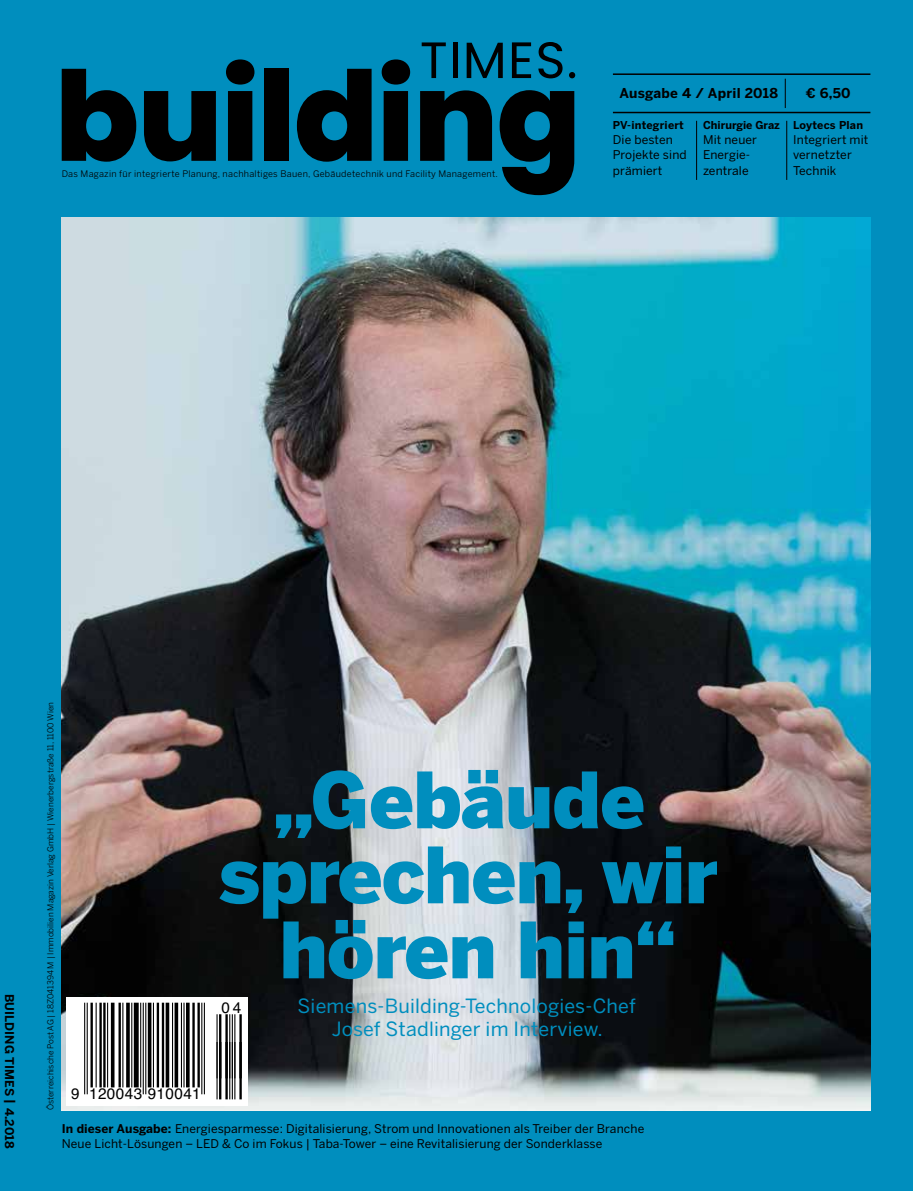
<style>
.page{position:relative;width:913px;height:1191px;background:#fff}
.page>*{position:absolute;margin:0;border:0;box-sizing:border-box;transform-origin:0 0}
.t1{font:900 76.8px/75px "Benton Sans";letter-spacing:-.015em;color:#008ebe;text-align:center}
.t2{font:19.5px/23.4px "Benton Sans";letter-spacing:.01em;color:#008ebe;text-align:center}
.t3{font:15.3px "Helvetica";letter-spacing:.025em;color:#000}
.t4{font:700 13.5px "Benton Sans";letter-spacing:.02em;color:#000}
.t5{font:12px/15.3px "Benton Sans";letter-spacing:.01em;color:#000}
.t6{font:700 12px "Benton Sans";letter-spacing:.01em;color:#000}
.t7{font:700 10.8px "Benton Sans";letter-spacing:.015em;color:#000}
.t8{font:9px "Benton Sans";letter-spacing:.03em;color:#000}
.t9{font:8.25px "Benton Sans";color:#000}
.s1{font-weight:700}
</style>
<div class="page">
<div style="left:19px;top:0;width:893px;height:1191px;background:#008ebe"></div>
<div style="left:0;top:0;width:19px;height:1191px;background:#008ebe"></div>
<img style="left:62px;top:217px;width:808px;height:893px">
<svg style="left:66px;top:996px;width:181px;height:109px;background:#eaeaea"></svg>
<svg style="left:62px;top:69px;width:74px;height:93px"></svg>
<svg style="left:144px;top:91px;width:72px;height:70px"></svg>
<svg style="left:226px;top:59px;width:28px;height:102px"></svg>
<div style="left:264px;top:69px;width:25px;height:92px;background:#000"></div>
<svg style="left:297px;top:69px;width:74px;height:93px"></svg>
<svg style="left:381px;top:59px;width:29px;height:102px"></svg>
<svg style="left:420px;top:90px;width:72px;height:71px"></svg>
<svg style="left:499px;top:90px;width:75px;height:105px"></svg>
<svg style="left:421px;top:42px;width:24px;height:36px"></svg>
<div style="left:452px;top:42px;width:5px;height:36px;background:#000"></div>
<svg style="left:466px;top:43px;width:36px;height:35px"></svg>
<svg style="left:511px;top:42px;width:20px;height:36px"></svg>
<svg style="left:538px;top:42px;width:24px;height:36px"></svg>
<svg style="left:568px;top:72px;width:7px;height:6px"></svg>
<hr style="left:612px;top:73px;width:258px;height:2px;background:#000">
<hr style="left:696px;top:121px;width:1px;height:59px;background:#000">
<svg style="left:784px;top:79px;width:1px;height:29px"></svg>
<hr style="left:786px;top:121px;width:1px;height:59px;background:#000">
<hr style="left:612px;top:112px;width:258px;height:1px;background:#000">
<hr style="left:84px;top:1002px;width:1px;height:92px;background:#000">
<hr style="left:87px;top:1002px;width:1px;height:92px;background:#000">
<hr style="left:90px;top:1002px;width:3px;height:85px;background:#000">
<hr style="left:96px;top:1002px;width:1px;height:85px;background:#000">
<hr style="left:99px;top:1002px;width:3px;height:85px;background:#000">
<hr style="left:103px;top:1002px;width:2px;height:85px;background:#000">
<hr style="left:107px;top:1002px;width:1px;height:85px;background:#000">
<hr style="left:111px;top:1002px;width:3px;height:85px;background:#000">
<hr style="left:118px;top:1002px;width:3px;height:85px;background:#000">
<hr style="left:122px;top:1002px;width:1px;height:85px;background:#000">
<svg style="left:126px;top:1002px;width:4px;height:85px"></svg>
<hr style="left:131px;top:1002px;width:1px;height:85px;background:#000">
<div style="left:134px;top:1002px;width:5px;height:85px;background:#000"></div>
<hr style="left:140px;top:1002px;width:1px;height:85px;background:#000">
<hr style="left:143px;top:1002px;width:1px;height:92px;background:#000">
<hr style="left:145px;top:1002px;width:1px;height:92px;background:#000">
<hr style="left:148px;top:1002px;width:3px;height:85px;background:#000">
<hr style="left:153px;top:1002px;width:1px;height:85px;background:#000">
<hr style="left:157px;top:1002px;width:2px;height:85px;background:#000">
<hr style="left:162px;top:1002px;width:2px;height:85px;background:#000">
<svg style="left:165px;top:1002px;width:4px;height:85px"></svg>
<hr style="left:172px;top:1002px;width:1px;height:85px;background:#000">
<svg style="left:174px;top:1002px;width:4px;height:85px"></svg>
<hr style="left:181px;top:1002px;width:1px;height:85px;background:#000">
<hr style="left:183px;top:1002px;width:1px;height:85px;background:#000">
<hr style="left:186px;top:1002px;width:3px;height:85px;background:#000">
<hr style="left:192px;top:1002px;width:3px;height:85px;background:#000">
<hr style="left:197px;top:1002px;width:3px;height:85px;background:#000">
<hr style="left:201px;top:1002px;width:1px;height:92px;background:#000">
<hr style="left:204px;top:1002px;width:1px;height:92px;background:#000">
<hr style="left:216px;top:1014px;width:1px;height:64px;background:#000">
<hr style="left:219px;top:1014px;width:2px;height:64px;background:#000">
<hr style="left:225px;top:1014px;width:3px;height:64px;background:#000">
<hr style="left:229px;top:1014px;width:1px;height:64px;background:#000">
<hr style="left:232px;top:1014px;width:1px;height:64px;background:#000">
<hr style="left:234px;top:1014px;width:1px;height:64px;background:#000">
<hr style="left:239px;top:1014px;width:3px;height:64px;background:#000">
<hr style="left:216px;top:1042px;width:1px;height:57px;background:#000">
<hr style="left:219px;top:1042px;width:2px;height:57px;background:#000">
<hr style="left:225px;top:1042px;width:3px;height:57px;background:#000">
<hr style="left:229px;top:1042px;width:1px;height:57px;background:#000">
<hr style="left:232px;top:1042px;width:1px;height:57px;background:#000">
<hr style="left:234px;top:1042px;width:1px;height:57px;background:#000">
<hr style="left:239px;top:1042px;width:3px;height:57px;background:#000">
<p class="t8" style="left:62px;top:169px;width:437px">Das Magazin für integrierte Planung, nachhaltiges Bauen, Gebäudetechnik und Facility Management.</p>
<p class="t4" style="left:619px;top:85px;width:160px">Ausgabe 4 / April 2018</p>
<p class="t7" style="left:612px;top:118px;width:72px">PV-integriert</p>
<p class="t5" style="left:612px;top:132px;width:75px">Die besten<br>Projekte sind prämiert</p>
<p class="t7" style="left:702px;top:118px;width:78px">Chirurgie Graz</p>
<p class="t5" style="left:702px;top:132px;width:55px">Mit neuer<br>Energie&shy;zentrale</p>
<p class="t4" style="left:805px;top:85px;width:46px">€ 6,50</p>
<p class="t7" style="left:792px;top:118px;width:71px">Loytecs Plan</p>
<p class="t5" style="left:792px;top:132px;width:77px">Integriert mit vernetzter<br>Technik</p>
<p class="t6" style="left:17px;top:993px;width:156px;rotate:90deg">BUILDING TIMES | 4.2018</p>
<p class="t9" style="left:45px;top:1110px;width:409px;rotate:-90deg">Österreichische Post AG | 18Z041394 M | Immobilien Magazin Verlag GmbH | Wienerbergstraße 11, 1100 Wien</p>
<p class="t3" style="left:71px;top:1082px;width:131px">9 120043 910041</p>
<h1 class="t1" style="left:218px;top:761px;width:501px">„Gebäude sprechen, wir hören hin“</h1>
<h2 class="t2" style="left:297px;top:993px;width:339px">Siemens-Building-Technologies-Chef<br>Josef Stadlinger im Interview.</h2>
<p class="t3" style="left:221px;top:995px;width:21px">04</p>
<p class="t5" style="left:62px;top:1121px;width:583px"><span class="s1">In dieser Ausgabe:</span> Energiesparmesse: Digitalisierung, Strom und Innovationen als Treiber der Branche<br>Neue Licht-Lösungen – LED &amp; Co im Fokus | Taba-Tower – eine Revitalisierung der Sonderklasse</p>
</div>
